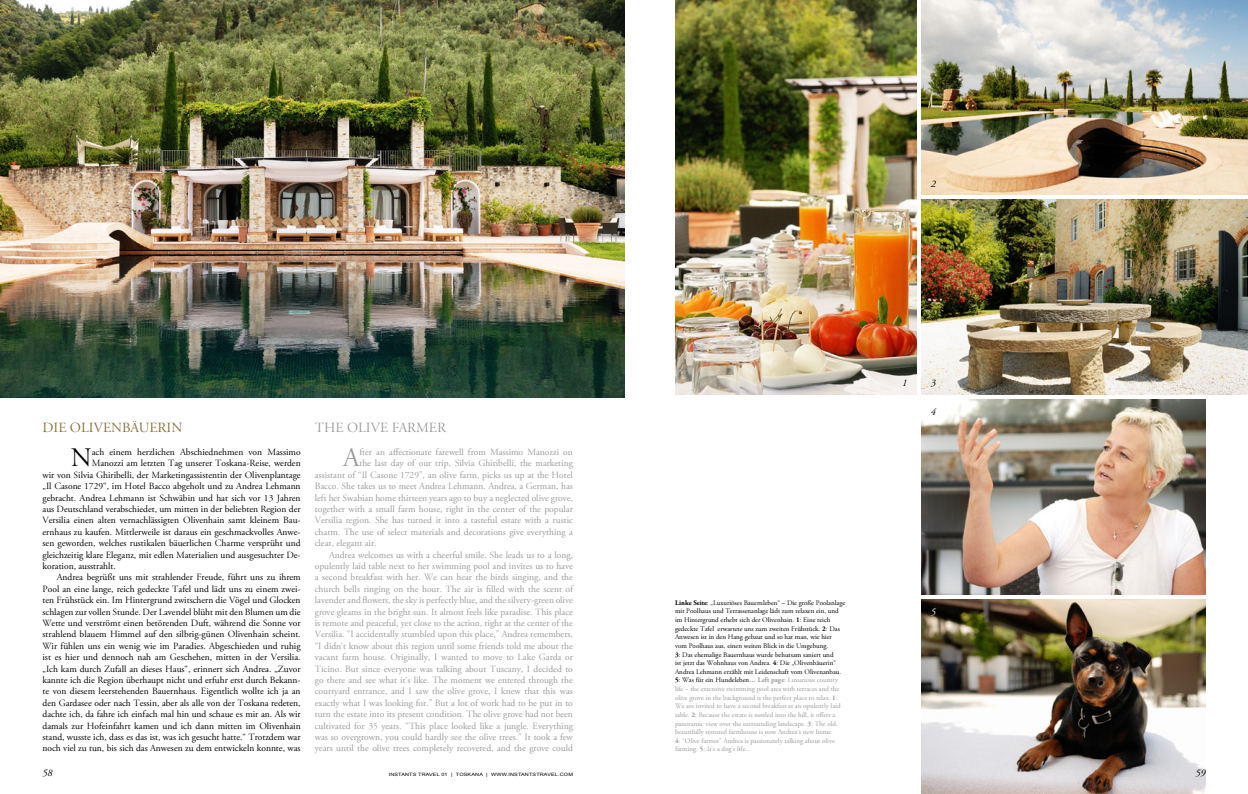
<style>
.page{position:relative;width:1248px;height:794px;background:#fff}
.page>*{position:absolute;margin:0;border:0;box-sizing:border-box;transform-origin:0 0}
.t1{font:26.7px "Adobe Garamond Pro";color:#000}
.t2{font:26.7px "Adobe Garamond Pro";color:#9a9a9a}
.t3{font:14px "Adobe Garamond Pro";letter-spacing:.18em;color:#866a35}
.t4{font:14px "Adobe Garamond Pro";letter-spacing:.205em;color:#9a9a9a}
.t5{font:italic 10px "Adobe Garamond Pro";color:#000}
.t6{font:italic 10px "Adobe Garamond Pro";color:#fff}
.t7{font:9.5px "Adobe Garamond Pro";color:#9a9a9a}
.t8{font:9.5px "Adobe Garamond Pro";color:#000}
.t9{font:7px/8.6px "Adobe Garamond Pro";color:#000}
.t10{font:4.5px "Arial";letter-spacing:.025em;color:#000;scale:1.22 1}
.s1{font-weight:700}
.s2{font-weight:700;color:#9a9a9a}
.s3{color:#9a9a9a}
</style>
<div class="page">
<img style="left:0;top:0;width:624px;height:397px">
<img style="left:921px;top:0;width:326px;height:194px">
<img style="left:921px;top:200px;width:326px;height:194px">
<img style="left:921px;top:400px;width:284px;height:194px">
<img style="left:921px;top:600px;width:284px;height:194px">
<img style="left:675px;top:0;width:241px;height:394px">
<h2 class="t3" style="left:43px;top:419px;width:141px">Die Olivenbäuerin</h2>
<h1 class="t1" style="left:71px;top:442px;width:21px">N</h1>
<p class="t8" style="left:92px;top:446px;width:210px">ach einem herzlichen Abschiednehmen von Massimo</p>
<p class="t8" style="left:92px;top:457px;width:210px">Manozzi am letzten Tag unserer Toskana-Reise, werden</p>
<p class="t8" style="left:43px;top:469px;width:259px">wir von Silvia Ghiribelli, der Marketingassistentin der Olivenplantage</p>
<p class="t8" style="left:43px;top:480px;width:259px">„Il Casone 1729“, im Hotel Bacco abgeholt und zu Andrea Lehmann</p>
<p class="t8" style="left:43px;top:492px;width:259px">gebracht. Andrea Lehmann ist Schwäbin und hat sich vor 13 Jahren</p>
<p class="t8" style="left:43px;top:503px;width:259px">aus Deutschland verabschiedet, um mitten in der beliebten Region der</p>
<p class="t8" style="left:43px;top:514px;width:259px">Versilia einen alten vernachlässigten Olivenhain samt kleinem Bau-</p>
<p class="t8" style="left:43px;top:526px;width:259px">ernhaus zu kaufen. Mittlerweile ist daraus ein geschmackvolles Anwe-</p>
<p class="t8" style="left:43px;top:537px;width:259px">sen geworden, welches rustikalen bäuerlichen Charme versprüht und</p>
<p class="t8" style="left:43px;top:549px;width:259px">gleichzeitig klare Eleganz, mit edlen Materialien und ausgesuchter De-</p>
<p class="t8" style="left:43px;top:560px;width:75px">koration, ausstrahlt.</p>
<p class="t8" style="left:57px;top:571px;width:245px">Andrea begrüßt uns mit strahlender Freude, führt uns zu ihrem</p>
<p class="t8" style="left:43px;top:583px;width:259px">Pool an eine lange, reich gedeckte Tafel und lädt uns zu einem zwei-</p>
<p class="t8" style="left:43px;top:594px;width:259px">ten Frühstück ein. Im Hintergrund zwitschern die Vögel und Glocken</p>
<p class="t8" style="left:43px;top:606px;width:259px">schlagen zur vollen Stunde. Der Lavendel blüht mit den Blumen um die</p>
<p class="t8" style="left:43px;top:617px;width:259px">Wette und verströmt einen betörenden Duft, während die Sonne vor</p>
<p class="t8" style="left:43px;top:628px;width:259px">strahlend blauem Himmel auf den silbrig-günen Olivenhain scheint.</p>
<p class="t8" style="left:43px;top:640px;width:259px">Wir fühlen uns ein wenig wie im Paradies. Abgeschieden und ruhig</p>
<p class="t8" style="left:43px;top:651px;width:259px">ist es hier und dennoch nah am Geschehen, mitten in der Versilia.</p>
<p class="t8" style="left:43px;top:663px;width:259px">„Ich kam durch Zufall an dieses Haus“, erinnert sich Andrea. „Zuvor</p>
<p class="t8" style="left:43px;top:674px;width:259px">kannte ich die Region überhaupt nicht und erfuhr erst durch Bekann-</p>
<p class="t8" style="left:43px;top:685px;width:259px">te von diesem leerstehenden Bauernhaus. Eigentlich wollte ich ja an</p>
<p class="t8" style="left:43px;top:697px;width:259px">den Gardasee oder nach Tessin, aber als alle von der Toskana redeten,</p>
<p class="t8" style="left:43px;top:708px;width:259px">dachte ich, da fahre ich einfach mal hin und schaue es mir an. Als wir</p>
<p class="t8" style="left:43px;top:720px;width:259px">damals zur Hofeinfahrt kamen und ich dann mitten im Olivenhain</p>
<p class="t8" style="left:43px;top:731px;width:259px">stand, wusste ich, dass es das ist, was ich gesucht hatte.“ Trotzdem war</p>
<p class="t8" style="left:43px;top:742px;width:259px">noch viel zu tun, bis sich das Anwesen zu dem entwickeln konnte, was</p>
<h2 class="t4" style="left:315px;top:419px;width:128px">The Olive farmer</h2>
<h1 class="t2" style="left:343px;top:442px;width:18px">A</h1>
<p class="t7" style="left:359px;top:446px;width:215px">fter an affectionate farewell from Massimo Manozzi on</p>
<p class="t7" style="left:359px;top:457px;width:215px">the last day of our trip, Silvia Ghiribelli, the marketing</p>
<p class="t7" style="left:315px;top:469px;width:259px">assistant of “Il Casone 1729”, an olive farm, picks us up at the Hotel</p>
<p class="t7" style="left:315px;top:480px;width:259px">Bacco. She takes us to meet Andrea Lehmann. Andrea, a German, has</p>
<p class="t7" style="left:315px;top:492px;width:259px">left her Swabian home thirteen years ago to buy a neglected olive grove,</p>
<p class="t7" style="left:315px;top:503px;width:259px">together with a small farm house, right in the center of the popular</p>
<p class="t7" style="left:315px;top:514px;width:259px">Versilia region. She has turned it into a tasteful estate with a rustic</p>
<p class="t7" style="left:315px;top:526px;width:259px">charm. The use of select materials and decorations give everything a</p>
<p class="t7" style="left:315px;top:537px;width:63px">clear, elegant air.</p>
<p class="t7" style="left:329px;top:549px;width:245px">Andrea welcomes us with a cheerful smile. She leads us to a long,</p>
<p class="t7" style="left:315px;top:560px;width:259px">opulently laid table next to her swimming pool and invites us to have</p>
<p class="t7" style="left:315px;top:571px;width:259px">a second breakfast with her. We can hear the birds singing, and the</p>
<p class="t7" style="left:315px;top:583px;width:259px">church bells ringing on the hour. The air is filled with the scent of</p>
<p class="t7" style="left:315px;top:594px;width:259px">lavender and flowers, the sky is perfectly blue, and the silvery-green olive</p>
<p class="t7" style="left:315px;top:606px;width:259px">grove gleams in the bright sun. It almost feels like paradise. This place</p>
<p class="t7" style="left:315px;top:617px;width:259px">is remote and peaceful, yet close to the action, right at the center of the</p>
<p class="t7" style="left:315px;top:628px;width:259px">Versilia. “I accidentally stumbled upon this place,” Andrea remembers,</p>
<p class="t7" style="left:315px;top:640px;width:259px">“I didn‘t know about this region until some friends told me about the</p>
<p class="t7" style="left:315px;top:651px;width:259px">vacant farm house. Originally, I wanted to move to Lake Garda or</p>
<p class="t7" style="left:315px;top:663px;width:259px">Ticino. But since everyone was talking about Tuscany, I decided to</p>
<p class="t7" style="left:315px;top:674px;width:259px">go there and see what it‘s like. The moment we entered through the</p>
<p class="t7" style="left:315px;top:685px;width:259px">courtyard entrance, and I saw the olive grove, I knew that this was</p>
<p class="t7" style="left:315px;top:697px;width:259px">exactly what I was looking for.” But a lot of work had to be put in to</p>
<p class="t7" style="left:315px;top:708px;width:259px">turn the estate into its present condition. The olive grove had not been</p>
<p class="t7" style="left:315px;top:720px;width:259px">cultivated for 35 years. “This place looked like a jungle. Everything</p>
<p class="t7" style="left:315px;top:731px;width:259px">was so overgrown, you could hardly see the olive trees.” It took a few</p>
<p class="t7" style="left:315px;top:742px;width:259px">years until the olive trees completely recovered, and the grove could</p>
<p class="t5" style="left:930px;top:177px;width:6px">2</p>
<p class="t5" style="left:902px;top:377px;width:6px">1</p>
<p class="t5" style="left:930px;top:377px;width:6px">3</p>
<p class="t5" style="left:930px;top:405px;width:6px">4</p>
<p class="t9" style="left:675px;top:598px;width:172px"><span class="s1">Linke Seite</span>: „Luxuriöses Bauernleben“ – Die große Poolanlage mit Poolhaus und Terrassenanlage lädt zum relaxen ein, und im Hintergrund erhebt sich der Olivenhain. <span class="s1">1</span>: Eine reich gedeckte Tafel erwartete uns zum zweiten Frühstück. <span class="s1">2</span>: Das Anwesen ist in den Hang gebaut und so hat man, wie hier vom Poolhaus aus, einen weiten Blick in die Umgebung.<br><span class="s1">3</span>: Das ehemalige Bauernhaus wurde behutsam saniert und<br>ist jetzt das Wohnhaus von Andrea. <span class="s1">4</span>: Die „Olivenbäuerin“ Andrea Lehmann erzählt mit Leidenschaft vom Olivenanbau.<br><span class="s1">5</span>: Was für ein Hundeleben… <span class="s2">Left page</span><span class="s3">: Luxurious country life – the extensive swimming pool area with terraces and the olive grove in the background is the perfect place to relax.</span> <span class="s2">1</span><span class="s3">:<br>We are invited to have a second breakfast at an opulently laid table.</span> <span class="s2">2</span><span class="s3">: Because the estate is nestled into the hill, it offers a panoramic view over the surrounding landscape.</span> <span class="s2">3</span><span class="s3">: The old, beautifully restored farmhouse is now Andrea‘s new home.<br></span><span class="s2">4</span><span class="s3">: “Olive farmer” Andrea is passionately talking about olive farming.</span> <span class="s2">5</span><span class="s3">: It‘s a dog‘s life...</span></p>
<p class="t6" style="left:930px;top:605px;width:6px">5</p>
<p class="t5" style="left:43px;top:767px;width:11px">58</p>
<p class="t10" style="left:388px;top:772px;width:104px">INSTANTS TRAVEL 01 | TOSKANA | WWW.INSTANTS</p>
<p class="t10" style="left:536px;top:772px;width:31px">TRAVEL.COM</p>
<p class="t5" style="left:1195px;top:767px;width:11px">59</p>
</div>
